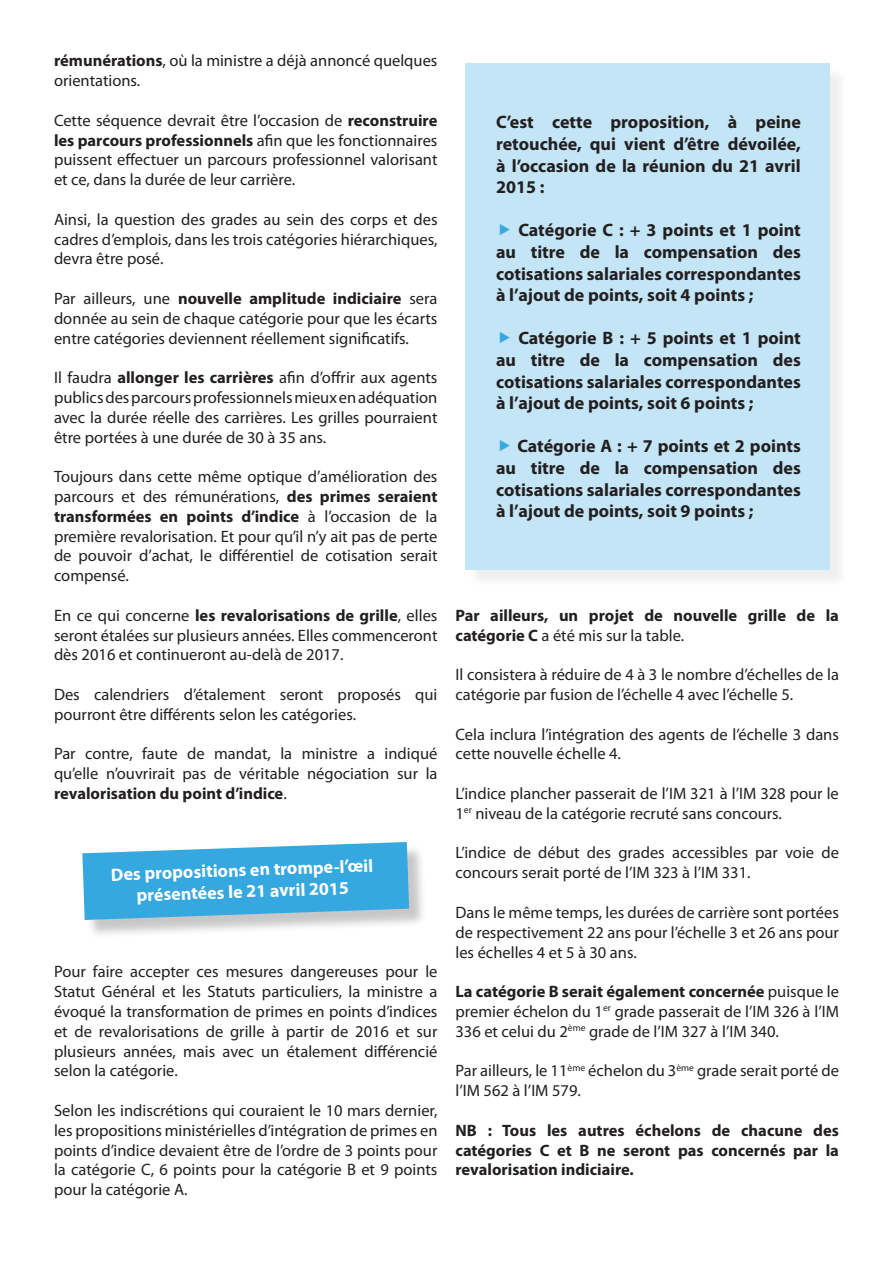
<style>
.page{position:relative;width:893px;height:1263px;background:#fff}
.page>*{position:absolute;margin:0;border:0;box-sizing:border-box;transform-origin:0 0}
.t1{font:700 18px/21.6px "Myriad Pro";color:#231f20;text-align:justify}
.t2{font:700 18px/21.6px "Myriad Pro";color:#fff;text-align:center}
.t3{font:16.5px/19.8px "Myriad Pro";color:#231f20;text-align:justify}
.t4{font:700 16.5px/19.8px "Myriad Pro";color:#231f20}
.s1{font-weight:700}
.s2{font-weight:400}
</style>
<div class="page">
<div style="left:85px;top:845px;width:343px;height:93px;background:#231f20;opacity:.25"></div>
<svg style="left:82px;top:842px;width:327px;height:78px;background:#50b1e0"></svg>
<div style="left:467px;top:66px;width:381px;height:523px;background:#231f20;opacity:.25"></div>
<div style="left:465px;top:64px;width:364px;height:506px;background:#c3e5f5"></div>
<p class="t3" style="left:54px;top:51px;width:385px"><span class="s1">rémunérations</span>, où la ministre a déjà annoncé quelques orientations.</p>
<p class="t3" style="left:54px;top:110px;width:385px">Cette séquence devrait être l’occasion de <span class="s1">reconstruire les parcours professionnels</span> afin que les fonctionnaires puissent effectuer un parcours professionnel valorisant et ce, dans la durée de leur carrière.</p>
<p class="t3" style="left:54px;top:209px;width:385px">Ainsi, la question des grades au sein des corps et des cadres d’emplois, dans les trois catégories hiérarchiques, devra être posé.</p>
<p class="t3" style="left:54px;top:288px;width:385px">Par ailleurs, une <span class="s1">nouvelle amplitude indiciaire</span> sera donnée au sein de chaque catégorie pour que les écarts entre catégories deviennent réellement significatifs.</p>
<p class="t3" style="left:54px;top:367px;width:385px">Il faudra <span class="s1">allonger les carrières</span> afin d’offrir aux agents publics des parcours professionnels mieux en adéquation avec la durée réelle des carrières. Les grilles pourraient être portées à une durée de 30 à 35 ans.</p>
<p class="t3" style="left:54px;top:466px;width:385px">Toujours dans cette même optique d’amélioration des parcours et des rémunérations, <span class="s1">des primes seraient transformées en points d’indice</span> à l’occasion de la première revalorisation. Et pour qu’il n’y ait pas de perte de pouvoir d’achat, le différentiel de cotisation serait compensé.</p>
<p class="t3" style="left:54px;top:605px;width:385px">En ce qui concerne <span class="s1">les revalorisations de grille</span>, elles seront étalées sur plusieurs années. Elles commenceront dès 2016 et continueront au-delà de 2017.</p>
<p class="t3" style="left:54px;top:684px;width:385px">Des calendriers d’étalement seront proposés qui pourront être différents selon les catégories.</p>
<p class="t3" style="left:54px;top:744px;width:385px">Par contre, faute de mandat, la ministre a indiqué qu’elle n’ouvrirait pas de véritable négociation sur la <span class="s1">revalorisation du point d’indice</span>.</p>
<p class="t2" style="left:111px;top:863px;width:264px;rotate:-2deg">Des propositions en trompe-l’œil présentées le 21 avril 2015</p>
<p class="t3" style="left:54px;top:961px;width:385px">Pour faire accepter ces mesures dangereuses pour le Statut Général et les Statuts particuliers, la ministre a évoqué la transformation de primes en points d’indices et de revalorisations de grille à partir de 2016 et sur plusieurs années, mais avec un étalement différencié selon la catégorie.</p>
<p class="t3" style="left:54px;top:1100px;width:385px">Selon les indiscrétions qui couraient le 10 mars dernier, les propositions ministérielles d’intégration de primes en points d’indice devaient être de l’ordre de 3 points pour la catégorie C, 6 points pour la catégorie B et 9 points pour la catégorie A.</p>
<p class="t1" style="left:496px;top:111px;width:306px">C’est cette proposition, à peine retouchée, qui vient d’être dévoilée, à l’occasion de la réunion du 21 avril 2015 :</p>
<p class="t1" style="left:496px;top:219px;width:306px;text-indent:22px">Catégorie C : + 3 points et 1 point au titre de la compensation des cotisations salariales correspondantes à l’ajout de points, soit 4 points ;</p>
<p class="t1" style="left:496px;top:327px;width:306px;text-indent:22px">Catégorie B : + 5 points et 1 point au titre de la compensation des cotisations salariales correspondantes à l’ajout de points, soit 6 points ;</p>
<p class="t1" style="left:496px;top:435px;width:306px;text-indent:21px">Catégorie A : + 7 points et 2 points au titre de la compensation des cotisations salariales correspondantes à l’ajout de points, soit 9 points ;</p>
<p class="t4" style="left:455px;top:605px;width:385px">Par ailleurs, un projet de nouvelle grille de la catégorie C <span class="s2">a été mis sur la table.</span></p>
<p class="t3" style="left:455px;top:664px;width:385px">Il consistera à réduire de 4 à 3 le nombre d’échelles de la catégorie par fusion de l’échelle 4 avec l’échelle 5.</p>
<p class="t3" style="left:455px;top:724px;width:385px">Cela inclura l’intégration des agents de l’échelle 3 dans cette nouvelle échelle 4.</p>
<p class="t3" style="left:455px;top:783px;width:385px">L’indice plancher passerait de l’IM 321 à l’IM 328 pour le<br>1<sup>er</sup> niveau de la catégorie recruté sans concours.</p>
<p class="t3" style="left:455px;top:843px;width:385px">L’indice de début des grades accessibles par voie de concours serait porté de l’IM 323 à l’IM 331.</p>
<p class="t3" style="left:455px;top:902px;width:385px">Dans le même temps, les durées de carrière sont portées de respectivement 22 ans pour l’échelle 3 et 26 ans pour les échelles 4 et 5 à 30 ans.</p>
<p class="t3" style="left:455px;top:981px;width:385px"><span class="s1">La catégorie B serait également concernée</span> puisque le premier échelon du 1<sup>er</sup> grade passerait de l’IM 326 à l’IM 336 et celui du 2<sup>ème</sup> grade de l’IM 327 à l’IM 340.</p>
<p class="t3" style="left:455px;top:1060px;width:385px">Par ailleurs, le 11<sup>ème</sup> échelon du 3<sup>ème</sup> grade serait porté de l’IM 562 à l’IM 579.</p>
<p class="t4" style="left:455px;top:1120px;width:385px;text-align:justify">NB : Tous les autres échelons de chacune des catégories C et B ne seront pas concernés par la revalorisation indiciaire.</p>
</div>
